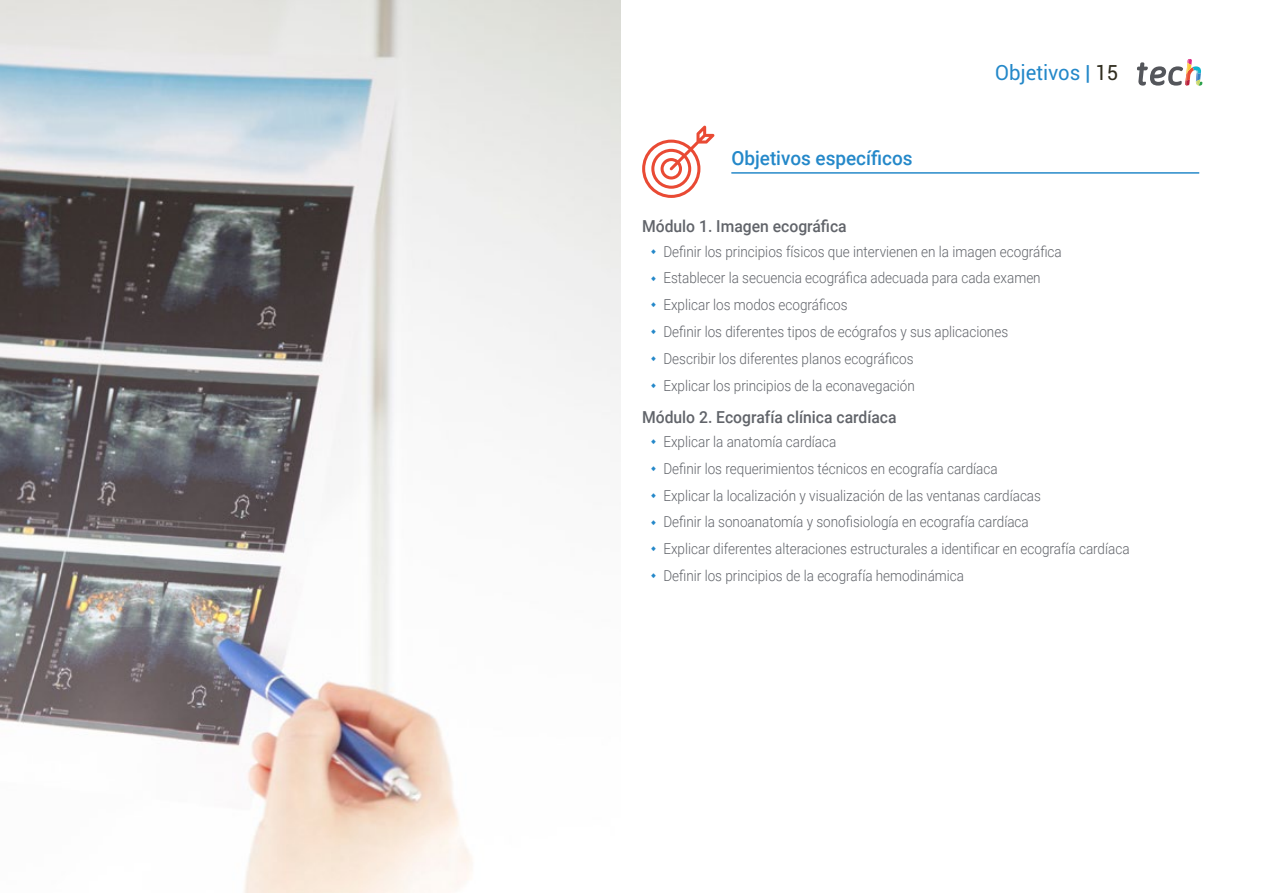
<style>
.page{position:relative;width:1263px;height:893px;background:#fff}
.page>*{position:absolute;margin:0;border:0;box-sizing:border-box;transform-origin:0 0}
.t1{font:21px "Roboto";color:#2488c9}
.t2{font:500 19.5px "Roboto";color:#2488c9}
.t3{font:500 16.5px "Roboto";color:#61646a;scale:.95 1}
.t4{font:300 15px/26.7px "Roboto";color:#61646a;scale:.9 1}
.s1{color:#312e20}
</style>
<div class="page">
<img style="left:0;top:0;width:621px;height:893px">
<svg style="left:642px;top:126px;width:72px;height:72px"></svg>
<hr style="left:731px;top:173px;width:468px;height:1px;background:#2488c9">
<svg style="left:1137px;top:59px;width:65px;height:27px"></svg>
<h2 class="t2" style="left:731px;top:144px;width:183px">Objetivos específicos</h2>
<h1 class="t1" style="left:995px;top:57px;width:125px">Objetivos | <span class="s1">15</span></h1>
<p class="t3" style="left:642px;top:215px;width:217px">Módulo 1. Imagen ecográfica</p>
<p class="t4" style="left:663px;top:237px;width:444px">Definir los principios físicos que intervienen en la imagen ecográfica Establecer la secuencia ecográfica adecuada para cada examen Explicar los modos ecográficos<br>Definir los diferentes tipos de ecógrafos y sus aplicaciones Describir los diferentes planos ecográficos<br>Explicar los principios de la econavegación</p>
<p class="t3" style="left:642px;top:405px;width:269px">Módulo 2. Ecografía clínica cardíaca</p>
<p class="t4" style="left:663px;top:428px;width:519px">Explicar la anatomía cardíaca<br>Definir los requerimientos técnicos en ecografía cardíaca<br>Explicar la localización y visualización de las ventanas cardíacas<br>Definir la sonoanatomía y sonofisiología en ecografía cardíaca<br>Explicar diferentes alteraciones estructurales a identificar en ecografía cardíaca Definir los principios de la ecografía hemodinámica</p>
</div>
